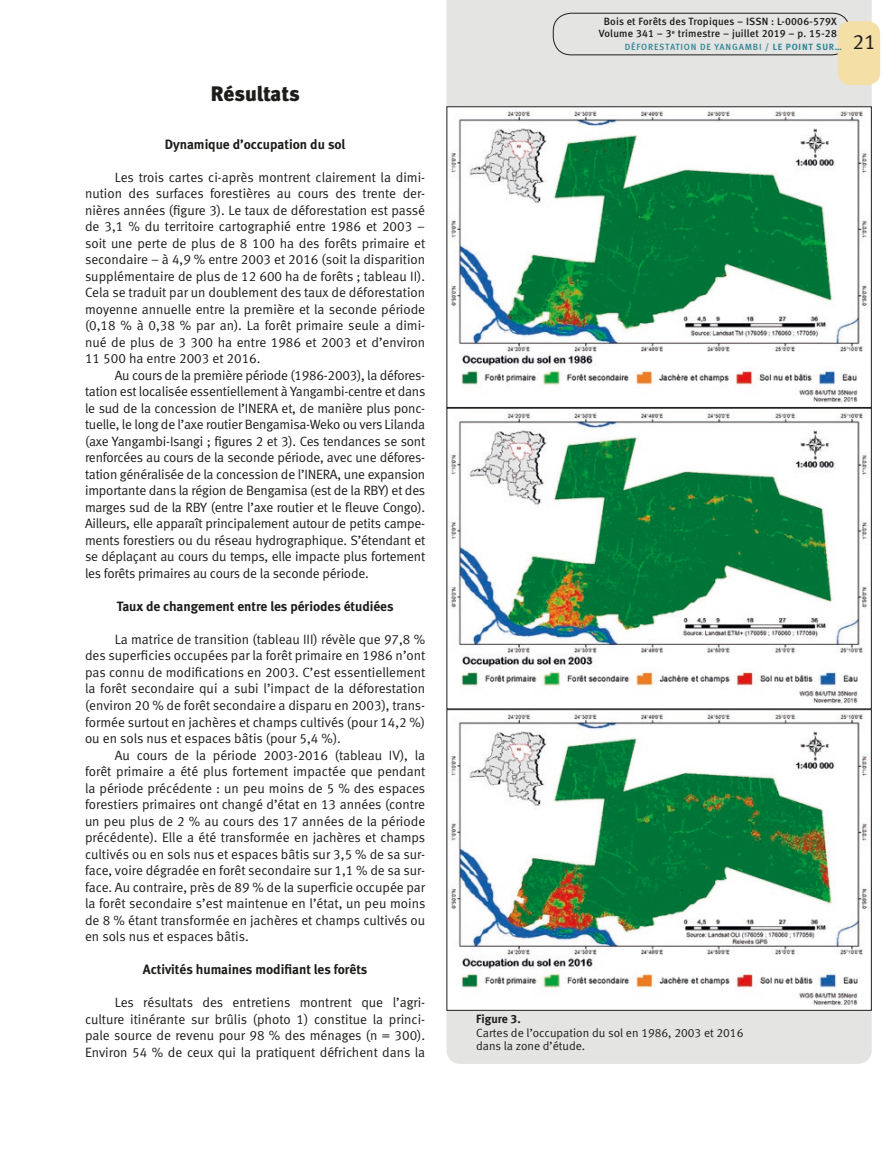
<style>
.page{position:relative;width:893px;height:1149px;background:#fff}
.page>*{position:absolute;margin:0;border:0;box-sizing:border-box;transform-origin:0 0}
.t1{font:21px "Meta Black LF";letter-spacing:-.005em;color:#1d1d1b}
.t2{font:21px "Meta Normal LF";color:#1d1d1b}
.t3{font:13.5px/16.5px "Meta Normal LF";color:#1d1d1b;text-align:justify}
.t4{font:13.5px "Meta Bold LF";color:#1d1d1b}
.t5{font:12px/13.5px "Meta Normal LF";color:#1d1d1b}
.t6{font:12px "Meta Bold LF";color:#1d1d1b}
.t7{font:10.5px/12px "Meta Medium LF";letter-spacing:.02em;color:#1d1d1b;text-align:center}
.t8{font:9px "Meta Medium LF";letter-spacing:.09em;color:#2f8593}
.s1{font-family:"Meta Bold LF"}
</style>
<div class="page">
<div style="left:446px;top:0;width:426px;height:1063px;background:#e4e4e3"></div>
<img style="left:448px;top:108px;width:422px;height:297px">
<div style="left:446px;top:106px;width:426px;height:301px;border:1px solid #1d1d1b"></div>
<svg style="left:448px;top:409px;width:422px;height:298px"></svg>
<div style="left:446px;top:407px;width:426px;height:302px;border:1px solid #1d1d1b"></div>
<svg style="left:448px;top:711px;width:422px;height:297px"></svg>
<div style="left:446px;top:709px;width:426px;height:301px;border:1px solid #1d1d1b"></div>
<div style="left:553px;top:13px;width:297px;height:42px;border:1px solid #1d1d1b;border-radius:18px"></div>
<div style="left:838px;top:21px;width:42px;height:64px;background:#f4dfa6;border-radius:13px"></div>
<h1 class="t1" style="left:211px;top:81px;width:90px">Résultats</h1>
<p class="t4" style="left:165px;top:136px;width:182px">Dynamique d’occupation du sol</p>
<p class="t3" style="left:85px;top:168px;width:342px;text-indent:30px">Les trois cartes ci-après montrent clairement la dimi&shy;nution des surfaces forestières au cours des trente der&shy;nières années (figure 3). Le taux de déforestation est passé de 3,1 % du territoire cartographié entre 1986 et 2003 – soit une perte de plus de 8 100 ha des forêts primaire et secondaire – à 4,9 % entre 2003 et 2016 (soit la disparition supplémentaire de plus de 12 600 ha de forêts ; tableau II).<br>Cela se traduit par un doublement des taux de déforestation moyenne annuelle entre la première et la seconde période (0,18 % à 0,38 % par an). La forêt primaire seule a dimi&shy;nué de plus de 3 300 ha entre 1986 et 2003 et d’environ 11 500 ha entre 2003 et 2016.</p>
<p class="t3" style="left:85px;top:366px;width:342px;text-indent:30px">Au cours de la première période (1986-2003), la défores&shy;tation est localisée essentiellement à Yangambi-centre et dans le sud de la concession de l’INERA et, de manière plus ponc&shy;tuelle, le long de l’axe routier Bengamisa-Weko ou vers Lilanda (axe Yangambi-Isangi ; figures 2 et 3). Ces tendances se sont renforcées au cours de la seconde période, avec une défores&shy;tation généralisée de la concession de l’INERA, une expansion importante dans la région de Bengamisa (est de la RBY) et des marges sud de la RBY (entre l’axe routier et le fleuve Congo).<br>Ailleurs, elle apparaît principalement autour de petits campe&shy;ments forestiers ou du réseau hydrographique. S’étendant et se déplaçant au cours du temps, elle impacte plus fortement les forêts primaires au cours de la seconde période.</p>
<p class="t4" style="left:117px;top:598px;width:278px">Taux de changement entre les périodes étudiées</p>
<p class="t3" style="left:85px;top:630px;width:342px;text-indent:30px">La matrice de transition (tableau III) révèle que 97,8 % des superficies occupées par la forêt primaire en 1986 n’ont pas connu de modifications en 2003. C’est essentiellement la forêt secondaire qui a subi l’impact de la déforestation (environ 20 % de forêt secondaire a disparu en 2003), trans&shy;formée surtout en jachères et champs cultivés (pour 14,2 %) ou en sols nus et espaces bâtis (pour 5,4 %).</p>
<p class="t3" style="left:85px;top:746px;width:342px;text-indent:30px">Au cours de la période 2003-2016 (tableau IV), la forêt primaire a été plus fortement impactée que pendant la période précédente : un peu moins de 5 % des espaces forestiers primaires ont changé d’état en 13 années (contre un peu plus de 2 % au cours des 17 années de la période précédente). Elle a été transformée en jachères et champs cultivés ou en sols nus et espaces bâtis sur 3,5 % de sa sur&shy;face, voire dégradée en forêt secondaire sur 1,1 % de sa sur&shy;face. Au contraire, près de 89 % de la superficie occupée par la forêt secondaire s’est maintenue en l’état, un peu moins de 8 % étant transformée en jachères et champs cultivés ou en sols nus et espaces bâtis.</p>
<p class="t4" style="left:143px;top:961px;width:226px">Activités humaines modifiant les forêts</p>
<p class="t3" style="left:85px;top:993px;width:342px;text-indent:30px">Les résultats des entretiens montrent que l’agri&shy;culture itinérante sur brûlis (photo 1) constitue la princi&shy;pale source de revenu pour 98 % des ménages (n = 300).<br>Environ 54 % de ceux qui la pratiquent défrichent dans la</p>
<p class="t7" style="left:599px;top:16px;width:239px">Bois et Forêts des Tropiques – ISSN : L-0006-579X<br>Volume 341 – 3<sup>e</sup> trimestre – juillet 2019 – p. 15-28</p>
<p class="t8" style="left:625px;top:41px;width:219px">DÉFORESTATION DE YANGAMBI <span class="s1">/ LE POINT SUR…</span></p>
<h1 class="t2" style="left:852px;top:30px;width:25px">21</h1>
<p class="t6" style="left:476px;top:1011px;width:46px">Figure 3.</p>
<p class="t5" style="left:476px;top:1025px;width:269px">Cartes de l’occupation du sol en 1986, 2003 et 2016 dans la zone d’étude.</p>
</div>
